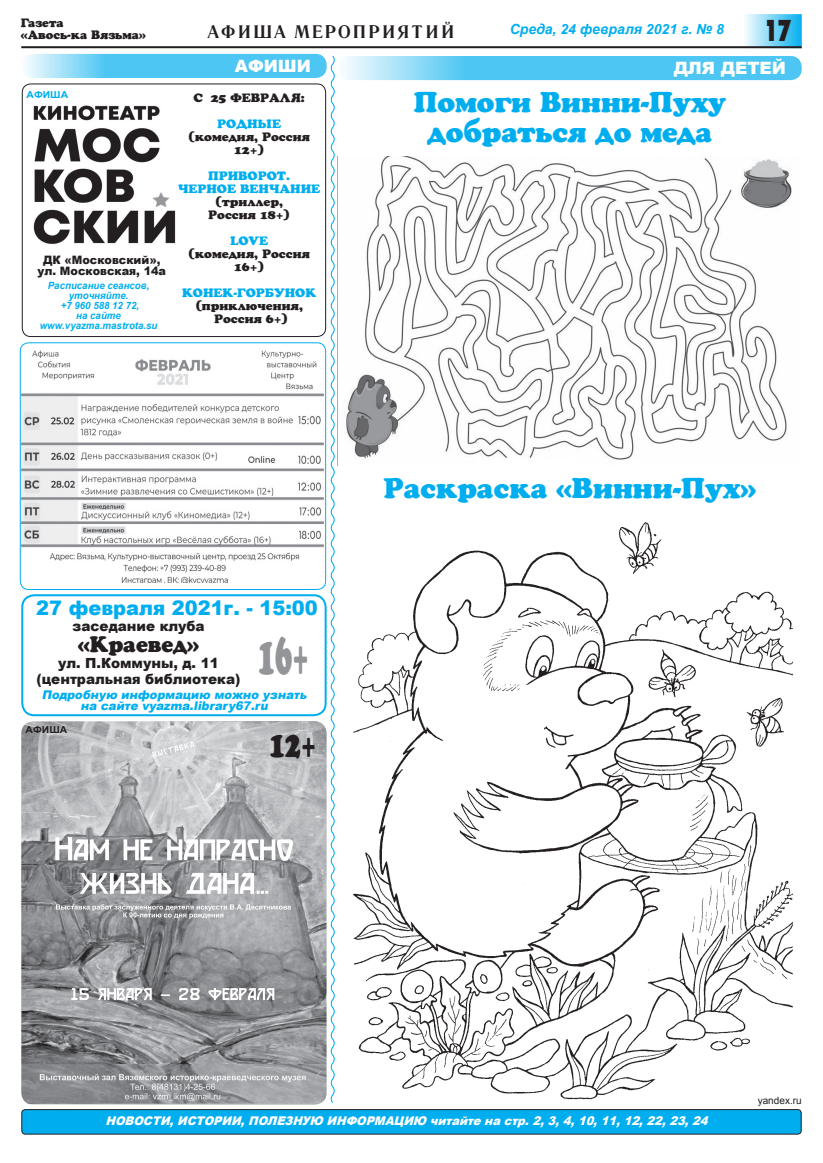
<style>
.page{position:relative;width:823px;height:1163px;background:#fff}
.page>*{position:absolute;margin:0;border:0;box-sizing:border-box;transform-origin:0 0}
.основной{font:55.6px "AG Crown Style";color:#939598;scale:.49 1}
.основной-2{font:38.4px "AG Crown Style";color:#231f20;scale:.65 1}
.t1{font:30px "Futuris Extra C Bold";color:#231f20;scale:.67 1}
.Основной{font:28px "AG Crown Style";color:#00aeef}
.t2{font:22px "AG Crown Style";color:#231f20}
.Основной-2{font:900 20px "Arial";color:#00aeef}
.t3{font:700 18px "Literaturnaya";color:#231f20}
.основной-3{font:900 17px "Arial";color:#fff}
.t4{font:900 14px "Arial";color:#231f20}
.t5{font:italic 700 14px "Arial";color:#00aeef}
.основной-4{font:12px/13px "AG Crown Style";color:#231f20;text-align:center;scale:1.04 1}
.основной-5{font:italic 900 12px "Arial";color:#fff;scale:.95 1}
.основной-6{font:12px/13px "AG Crown Style";color:#00aeef;text-align:center;scale:1.04 1}
.t6{font:italic 900 12px "Arial";color:#00aeef}
.основной-7{font:12px "AG Crown Style";color:#231f20}
.основной-8{font:900 11.6px "Arial";color:#231f20}
.основной-9{font:italic 700 10px "Arial";color:#00aeef}
.Основной-3{font:10px "Arial";color:#231f20}
.основной-10{font:700 9.6px "Arial";color:#00aeef;scale:1.07 1}
.основной-11{font:700 9.6px "Arial";color:#231f20;scale:1.07 1}
.s1{color:#231f20}
</style>
<div class="page">
<img style="left:353px;top:522px;width:440px;height:578px">
<div style="left:742px;top:14px;width:59px;height:34px;background:linear-gradient(to right,#fffffe,#09b1ef);border:1px solid #00aeef"></div>
<hr style="left:21px;top:46px;width:780px;height:2px;background:#231f20">
<div style="left:22px;top:1109px;width:778px;height:24px;background:#00aeef;border-radius:3px"></div>
<div style="left:21px;top:1108px;width:780px;height:26px;border:1px solid #231f20;border-radius:3px"></div>
<svg style="left:338px;top:56px;width:463px;height:24px;background:#64cdf4"></svg>
<img style="left:33px;top:105px;width:143px;height:139px">
<div style="left:20px;top:342px;width:306px;height:248px;border:1px solid #00aeef;border-radius:9px"></div>
<svg style="left:21px;top:54px;width:305px;height:24px;background:#64cdf4"></svg>
<svg style="left:330px;top:55px;width:5px;height:1048px"></svg>
<div style="left:22px;top:83px;width:304px;height:254px;border:1px solid #231f20;border-radius:9px"></div>
<img style="left:21px;top:344px;width:303px;height:239px">
<img style="left:21px;top:721px;width:305px;height:383px">
<img style="left:346px;top:157px;width:446px;height:303px">
<div style="left:21px;top:594px;width:305px;height:122px;border:2px solid #00aeef;border-radius:12px"></div>
<p class="основной-7" style="left:21px;top:16px;width:44px">Газета</p>
<p class="основной-7" style="left:21px;top:28px;width:126px">«Авось-ка Вязьма»</p>
<p class="t3" style="left:206px;top:21px;width:250px">АФИША МЕРОПРИЯТИЙ</p>
<p class="основной-3" style="left:235px;top:53px;width:78px">АФИШИ</p>
<p class="t5" style="left:509px;top:20px;width:216px">Среда, 24 февраля 2021 г. № 8</p>
<p class="t1" style="left:763px;top:15px;width:42px">17</p>
<p class="основной-3" style="left:673px;top:55px;width:114px">ДЛЯ ДЕТЕЙ</p>
<p class="основной-10" style="left:27px;top:88px;width:40px">АФИША</p>
<p class="основной-4" style="left:193px;top:91px;width:108px">С 25 ФЕВРАЛЯ:</p>
<p class="основной-6" style="left:217px;top:117px;width:63px">РОДНЫЕ</p>
<p class="основной-4" style="left:188px;top:130px;width:119px">(комедия, Россия<br>12+)</p>
<p class="основной-6" style="left:208px;top:169px;width:80px">ПРИВОРОТ.</p>
<p class="основной-6" style="left:178px;top:182px;width:138px">ЧЕРНОЕ ВЕНЧАНИЕ <span class="s1">(триллер,</span></p>
<p class="основной-4" style="left:208px;top:208px;width:80px">Россия 18+)</p>
<p class="основной-6" style="left:230px;top:234px;width:38px">LOVE</p>
<p class="основной-4" style="left:188px;top:247px;width:119px">(комедия, Россия<br>16+)</p>
<p class="основной-6" style="left:182px;top:286px;width:130px">КОНЕК-ГОРБУНОК</p>
<p class="основной-4" style="left:195px;top:299px;width:105px">(приключения,</p>
<p class="основной-4" style="left:214px;top:312px;width:73px">Россия 6+)</p>
<p class="основной-8" style="left:43px;top:251px;width:119px">ДК «Московский»,</p>
<p class="основной-8" style="left:38px;top:262px;width:130px">ул. Московская, 14а</p>
<p class="основной-9" style="left:48px;top:279px;width:103px">Расписание сеансов,</p>
<p class="основной-9" style="left:69px;top:289px;width:61px">уточняйте.</p>
<p class="основной-9" style="left:61px;top:299px;width:80px">+7 960 588 12 72,</p>
<p class="основной-9" style="left:76px;top:309px;width:46px">на сайте</p>
<p class="основной-9" style="left:40px;top:319px;width:119px">www.vyazma.mastrota.su</p>
<p class="Основной-2" style="left:36px;top:593px;width:283px">27 февраля 2021г. - 15:00</p>
<p class="t4" style="left:72px;top:615px;width:134px">заседание клуба</p>
<p class="t2" style="left:78px;top:631px;width:123px">«Краевед»</p>
<p class="t4" style="left:58px;top:652px;width:162px">ул. П.Коммуны, д. 11</p>
<p class="t4" style="left:37px;top:668px;width:205px">(центральная библиотека)</p>
<p class="t6" style="left:42px;top:686px;width:269px">Подробную информацию можно узнать</p>
<p class="t6" style="left:80px;top:697px;width:192px">на сайте vyazma.library67.ru</p>
<p class="основной" style="left:258px;top:621px;width:106px">16+</p>
<p class="основной-11" style="left:26px;top:723px;width:40px">АФИША</p>
<p class="основной-2" style="left:269px;top:720px;width:74px">12+</p>
<p class="Основной" style="left:413px;top:85px;width:313px">Помоги Винни-Пуху</p>
<p class="Основной" style="left:427px;top:115px;width:286px">добраться до меда</p>
<p class="Основной" style="left:383px;top:471px;width:374px">Раскраска «Винни-Пух»</p>
<p class="Основной-3" style="left:757px;top:1093px;width:45px">yandex.ru</p>
<p class="основной-5" style="left:105px;top:1111px;width:639px">НОВОСТИ,ИСТОРИИ,ПОЛЕЗНУЮ ИНФОРМАЦИЮ читайтенастр.2,3,4,10,11,12,22,23,24</p>
</div>
